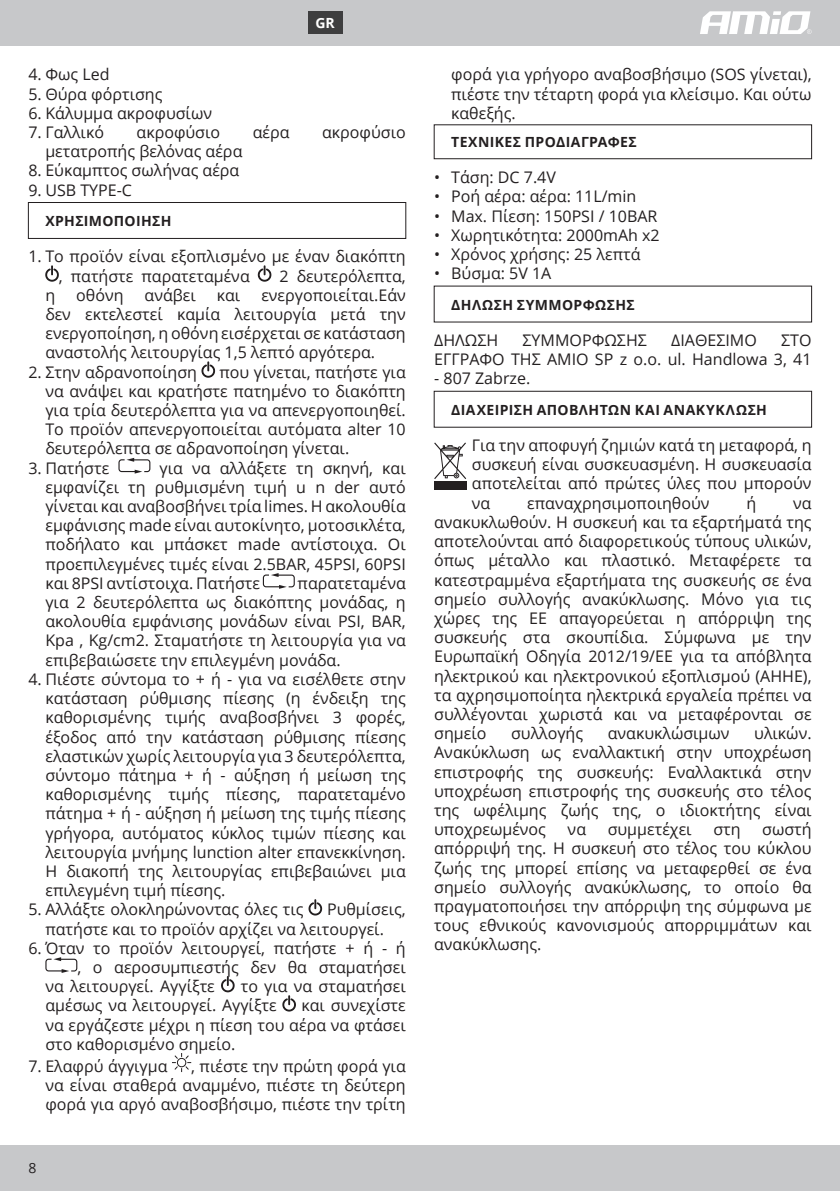
<style>
.page{position:relative;width:840px;height:1191px;background:#fff}
.page>*{position:absolute;margin:0;border:0;box-sizing:border-box;transform-origin:0 0}
.Tekst{font:16px/19.2px "Open Sans";color:#231f20;text-align:justify}
.Nagłówek_ROZDZIAŁU{font:700 14px "Open Sans";letter-spacing:.03em;color:#231f20}
.Jezyk_Ikona{font:700 14px "Open Sans";color:#fff}
.t1{font:14px "Open Sans";color:#231f20}
</style>
<div class="page">
<div style="left:0;top:0;width:839px;height:45px;background:#c7c8ca"></div>
<div style="left:0;top:1145px;width:839px;height:46px;background:#c7c8ca"></div>
<svg style="left:700px;top:11px;width:111px;height:23px"></svg>
<div style="left:28px;top:202px;width:378px;height:37px;border:1px solid #231f20"></div>
<svg style="left:45px;top:265px;width:14px;height:17px"></svg>
<svg style="left:257px;top:265px;width:14px;height:17px"></svg>
<svg style="left:201px;top:361px;width:14px;height:17px"></svg>
<svg style="left:118px;top:458px;width:33px;height:15px"></svg>
<svg style="left:262px;top:573px;width:33px;height:16px"></svg>
<svg style="left:308px;top:899px;width:14px;height:16px"></svg>
<svg style="left:45px;top:957px;width:33px;height:16px"></svg>
<svg style="left:221px;top:976px;width:14px;height:16px"></svg>
<svg style="left:282px;top:995px;width:14px;height:16px"></svg>
<svg style="left:172px;top:1053px;width:20px;height:19px"></svg>
<div style="left:433px;top:124px;width:378px;height:35px;border:1px solid #231f20"></div>
<div style="left:433px;top:391px;width:378px;height:37px;border:1px solid #231f20"></div>
<svg style="left:434px;top:442px;width:32px;height:37px"></svg>
<div style="left:434px;top:481px;width:32px;height:8px;background:#231f20"></div>
<div style="left:308px;top:11px;width:34px;height:23px;background:#3e3e3f"></div>
<p class="Jezyk_Ikona" style="left:315px;top:13px;width:21px">GR</p>
<p class="Jezyk_Ikona" style="left:317px;top:13px;width:17px">ES</p>
<p class="Tekst" style="left:28px;top:64px;width:83px">4. Φως Led</p>
<p class="Tekst" style="left:28px;top:84px;width:135px">5. Θύρα φόρτισης</p>
<p class="Tekst" style="left:28px;top:103px;width:185px">6. Κάλυμμα ακροφυσίων</p>
<p class="Tekst" style="left:28px;top:122px;width:77px">7. Γαλλικό</p>
<p class="Tekst" style="left:136px;top:122px;width:85px">ακροφύσιο</p>
<p class="Tekst" style="left:252px;top:122px;width:38px">αέρα</p>
<p class="Tekst" style="left:322px;top:122px;width:85px">ακροφύσιο</p>
<p class="Tekst" style="left:45px;top:141px;width:198px">μετατροπής βελόνας αέρα</p>
<p class="Tekst" style="left:28px;top:160px;width:212px">8. Εύκαμπτος σωλήνας αέρα</p>
<p class="Tekst" style="left:28px;top:180px;width:105px">9. USB TYPE-C</p>
<p class="Nagłówek_ROZDZIAŁU" style="left:45px;top:211px;width:127px">ΧΡΗΣΙΜΟΠΟΙΗΣΗ</p>
<p class="Tekst" style="left:59px;top:246px;width:348px;text-indent:-30px">1. Το προϊόν είναι εξοπλισμένο με έναν διακόπτη , πατήστε παρατεταμένα</p>
<p class="Tekst" style="left:279px;top:266px;width:128px">2 δευτερόλεπτα,</p>
<p class="Tekst" style="left:45px;top:285px;width:362px;text-indent:216px">ενεργοποιείται.Εάν δεν εκτελεστεί καμία λειτουργία μετά την ενεργοποίηση, η οθόνη εισέρχεται σε κατάσταση αναστολής λειτουργίας 1,5 λεπτό αργότερα.</p>
<p class="Tekst" style="left:28px;top:362px;width:170px">2. Στην αδρανοποίηση</p>
<p class="Tekst" style="left:45px;top:285px;width:11px">η</p>
<p class="Tekst" style="left:76px;top:285px;width:49px">οθόνη</p>
<p class="Tekst" style="left:144px;top:285px;width:53px">ανάβει</p>
<p class="Tekst" style="left:217px;top:285px;width:25px">και</p>
<p class="Tekst" style="left:45px;top:362px;width:362px;text-indent:174px">που γίνεται, πατήστε για να ανάψει και κρατήστε πατημένο το διακόπτη για τρία δευτερόλεπτα για να απενεργοποιηθεί.<br>Το προϊόν απενεργοποιείται αυτόματα alter 10 δευτερόλεπτα σε αδρανοποίηση γίνεται.</p>
<p class="Tekst" style="left:28px;top:458px;width:82px">3. Πατήστε</p>
<p class="Tekst" style="left:45px;top:458px;width:362px;text-indent:114px">για να αλλάξετε τη σκηνή, και εμφανίζει τη ρυθμισμένη τιμή u n der αυτό γίνεται και αναβοσβήνει τρία limes. Η ακολουθία εμφάνισης made είναι αυτοκίνητο, μοτοσικλέτα, ποδήλατο και μπάσκετ made αντίστοιχα. Οι προεπιλεγμένες τιμές είναι 2.5BAR, 45PSI, 60PSI και 8PSI αντίστοιχα. Πατήστε</p>
<p class="Tekst" style="left:45px;top:573px;width:362px;text-indent:252px">παρατεταμένα για 2 δευτερόλεπτα ως διακόπτης μονάδας, η ακολουθία εμφάνισης μονάδων είναι PSI, BAR, Kpa , Kg/cm2. Σταματήστε τη λειτουργία για να επιβεβαιώσετε την επιλεγμένη μονάδα.</p>
<p class="Tekst" style="left:45px;top:669px;width:362px;text-indent:-17px">4. Πιέστε σύντομα το + ή - για να εισέλθετε στην κατάσταση ρύθμισης πίεσης (η ένδειξη της καθορισμένης τιμής αναβοσβήνει 3 φορές, έξοδος από την κατάσταση ρύθμισης πίεσης ελαστικών χωρίς λειτουργία για 3 δευτερόλεπτα, σύντομο πάτημα + ή - αύξηση ή μείωση της καθορισμένης τιμής πίεσης, παρατεταμένο πάτημα + ή - αύξηση ή μείωση της τιμής πίεσης γρήγορα, αυτόματος κύκλος τιμών πίεσης και λειτουργία μνήμης lunction alter επανεκκίνηση.<br>Η διακοπή της λειτουργίας επιβεβαιώνει μια επιλεγμένη τιμή πίεσης.</p>
<p class="Tekst" style="left:28px;top:899px;width:276px">5. Αλλάξτε ολοκληρώνοντας όλες τις</p>
<p class="Tekst" style="left:45px;top:899px;width:362px;text-indent:281px">Ρυθμίσεις, πατήστε και το προϊόν αρχίζει να λειτουργεί.</p>
<p class="Tekst" style="left:28px;top:938px;width:379px">6. Όταν το προϊόν λειτουργεί, πατήστε + ή - ή</p>
<p class="Tekst" style="left:77px;top:957px;width:330px">, ο αεροσυμπιεστής δεν θα σταματήσει</p>
<p class="Tekst" style="left:45px;top:976px;width:171px">να λειτουργεί. Αγγίξτε</p>
<p class="Tekst" style="left:45px;top:976px;width:362px;text-indent:195px">το για να σταματήσει αμέσως να λειτουργεί. Αγγίξτε</p>
<p class="Tekst" style="left:45px;top:995px;width:362px;text-indent:256px">και συνεχίστε να εργάζεστε μέχρι η πίεση του αέρα να φτάσει στο καθορισμένο σημείο.</p>
<p class="Tekst" style="left:28px;top:1056px;width:141px">7. Ελαφρύ άγγιγμα</p>
<p class="Tekst" style="left:45px;top:1056px;width:362px;text-indent:146px">, πιέστε την πρώτη φορά για να είναι σταθερά αναμμένο, πιέστε τη δεύτερη φορά για αργό αναβοσβήσιμο, πιέστε την τρίτη</p>
<p class="t1" style="left:28px;top:1158px;width:10px">8</p>
<p class="Tekst" style="left:451px;top:64px;width:362px">φορά για γρήγορο αναβοσβήσιμο (SOS γίνεται), πιέστε την τέταρτη φορά για κλείσιμο. Και ούτω καθεξής.</p>
<p class="Nagłówek_ROZDZIAŁU" style="left:451px;top:132px;width:187px">ΤΕΧΝΙΚΈΣ ΠΡΟΔΙΑΓΡΑΦΈΣ</p>
<p class="Tekst" style="left:434px;top:167px;width:123px">• Τάση: DC 7.4V</p>
<p class="Tekst" style="left:434px;top:186px;width:203px">• Ροή αέρα: αέρα: 11L/min</p>
<p class="Tekst" style="left:434px;top:206px;width:225px">• Max. Πίεση: 150PSI / 10BAR</p>
<p class="Tekst" style="left:434px;top:225px;width:227px">• Χωρητικότητα: 2000mAh x2</p>
<p class="Tekst" style="left:434px;top:244px;width:208px">• Χρόνος χρήσης: 25 λεπτά</p>
<p class="Tekst" style="left:434px;top:263px;width:119px">• Βύσμα: 5V 1A</p>
<p class="Nagłówek_ROZDZIAŁU" style="left:451px;top:295px;width:185px">ΔΉΛΩΣΗ ΣΥΜΜΌΡΦΩΣΗΣ</p>
<p class="Tekst" style="left:434px;top:330px;width:65px">ΔΗΛΩΣΗ</p>
<p class="Tekst" style="left:522px;top:330px;width:126px">ΣΥΜΜΟΡΦΩΣΗΣ</p>
<p class="Tekst" style="left:671px;top:330px;width:87px">ΔΙΑΘΕΣΙΜΟ</p>
<p class="Tekst" style="left:434px;top:330px;width:379px;text-align:right">ΣΤΟ<br>ΕΓΓΡΑΦΟ ΤΗΣ AMIO SP z o.o. ul. Handlowa 3, 41</p>
<p class="Tekst" style="left:434px;top:368px;width:98px">- 807 Zabrze.</p>
<p class="Nagłówek_ROZDZIAŁU" style="left:451px;top:400px;width:317px">ΔΙΑΧΕΙΡΙΣΗ ΑΠΟΒΛΗΤΩΝ ΚΑΙ ΑΝΑΚΥΚΛΩΣΗ</p>
<p class="Tekst" style="left:471px;top:435px;width:341px">Για την αποφυγή ζημιών κατά τη μεταφορά, η συσκευή είναι συσκευασμένη. Η συσκευασία αποτελείται από πρώτες ύλες που μπορούν να</p>
<p class="Tekst" style="left:527px;top:493px;width:184px">επαναχρησιμοποιηθούν</p>
<p class="Tekst" style="left:746px;top:493px;width:11px">ή</p>
<p class="Tekst" style="left:434px;top:493px;width:379px;text-indent:359px">να ανακυκλωθούν. Η συσκευή και τα εξαρτήματά της αποτελούνται από διαφορετικούς τύπους υλικών, όπως μέταλλο και πλαστικό. Μεταφέρετε τα κατεστραμμένα εξαρτήματα της συσκευής σε ένα σημείο συλλογής ανακύκλωσης. Μόνο για τις χώρες της ΕΕ απαγορεύεται η απόρριψη της συσκευής στα σκουπίδια. Σύμφωνα με την Ευρωπαϊκή Οδηγία 2012/19/ΕΕ για τα απόβλητα ηλεκτρικού και ηλεκτρονικού εξοπλισμού (ΑΗΗΕ), τα αχρησιμοποίητα ηλεκτρικά εργαλεία πρέπει να συλλέγονται χωριστά και να μεταφέρονται σε σημείο</p>
<p class="Tekst" style="left:434px;top:723px;width:379px;text-indent:320px">υλικών.<br>Ανακύκλωση ως εναλλακτική στην υποχρέωση επιστροφής της συσκευής: Εναλλακτικά στην υποχρέωση επιστροφής της συσκευής στο τέλος της ωφέλιμης ζωής της, ο ιδιοκτήτης είναι υποχρεωμένος</p>
<p class="Tekst" style="left:511px;top:723px;width:74px">συλλογής</p>
<p class="Tekst" style="left:607px;top:723px;width:123px">ανακυκλώσιμων</p>
<p class="Tekst" style="left:434px;top:819px;width:379px;text-indent:328px">σωστή απόρριψή της. Η συσκευή στο τέλος του κύκλου ζωής της μπορεί επίσης να μεταφερθεί σε ένα σημείο συλλογής ανακύκλωσης, το οποίο θα πραγματοποιήσει την απόρριψη της σύμφωνα με τους εθνικούς κανονισμούς απορριμμάτων και ανακύκλωσης.</p>
<p class="Tekst" style="left:567px;top:819px;width:20px">να</p>
<p class="Tekst" style="left:607px;top:819px;width:85px">συμμετέχει</p>
<p class="Tekst" style="left:713px;top:819px;width:29px">στη</p>
</div>
